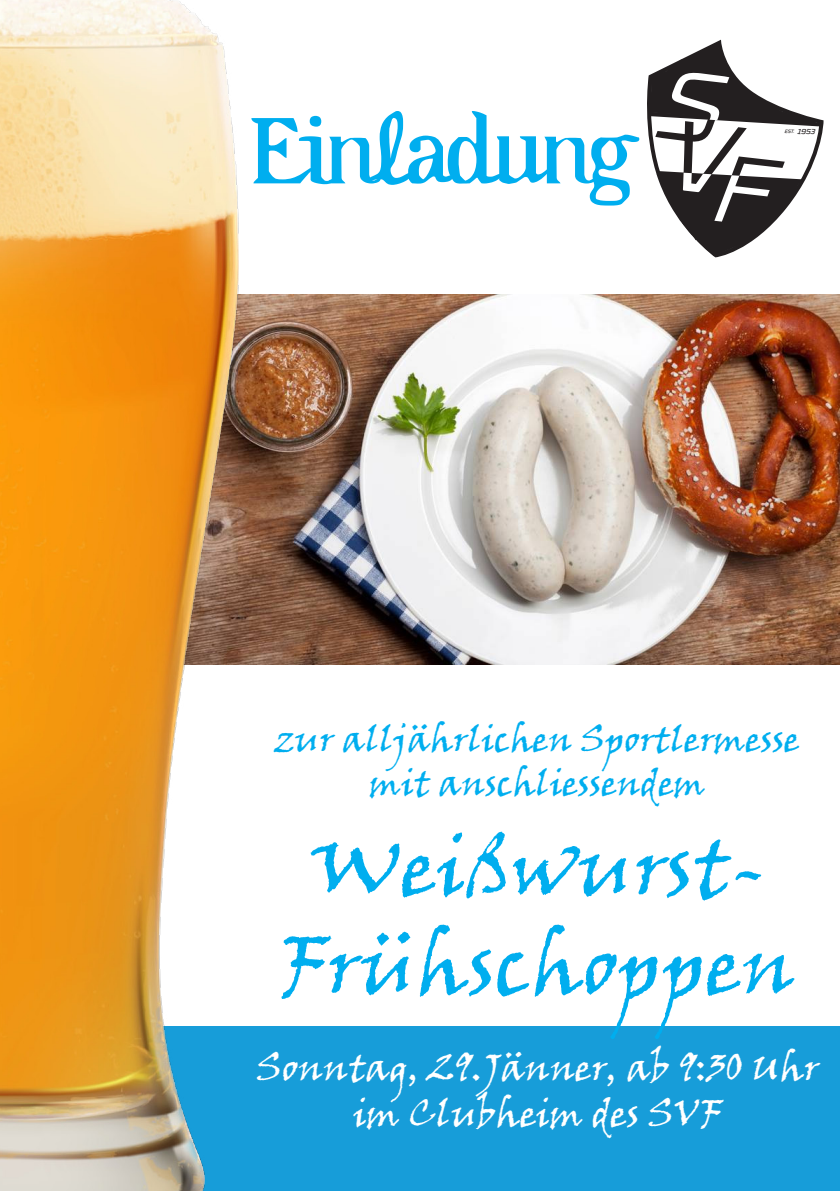
<style>
.page{position:relative;width:840px;height:1191px;background:#fff}
.page>*{position:absolute;margin:0;border:0;box-sizing:border-box;transform-origin:0 0}
.t1{font:136px "Oktoberfest";color:#00aeef}
.t2{font:82px "Viner Hand ITC";color:#00aeef}
.t3{font:38px "Viner Hand ITC";color:#fff}
.t4{font:36px/43.2px "Viner Hand ITC";color:#00aeef;text-align:center}
.Einf__Abs{font:italic 5px "RB No 3.1";color:#231f20}
.s1{font-size:7.4px}
</style>
<div class="page">
<div style="left:129px;top:1026px;width:710px;height:165px;background:#179dd9"></div>
<img style="left:238px;top:295px;width:601px;height:370px">
<img style="left:0;top:0;width:238px;height:1191px">
<svg style="left:647px;top:44px;width:177px;height:212px"></svg>
<p class="t1" style="left:251px;top:101px;width:382px">Einladung</p>
<p class="Einf__Abs" style="left:784px;top:127px;width:32px;rotate:3deg">EST. <span class="s1">1953</span></p>
<p class="t4" style="left:275px;top:716px;width:526px">zur alljährlichen Sportlermesse mit anschliessendem</p>
<p class="t2" style="left:309px;top:815px;width:458px">Weißwurst-</p>
<p class="t2" style="left:279px;top:914px;width:518px">Frühschoppen</p>
<p class="t3" style="left:256px;top:1044px;width:564px">Sonntag, 29.Jänner, ab 9:30 Uhr</p>
<p class="t3" style="left:353px;top:1089px;width:370px">im Clubheim des SVF</p>
</div>
